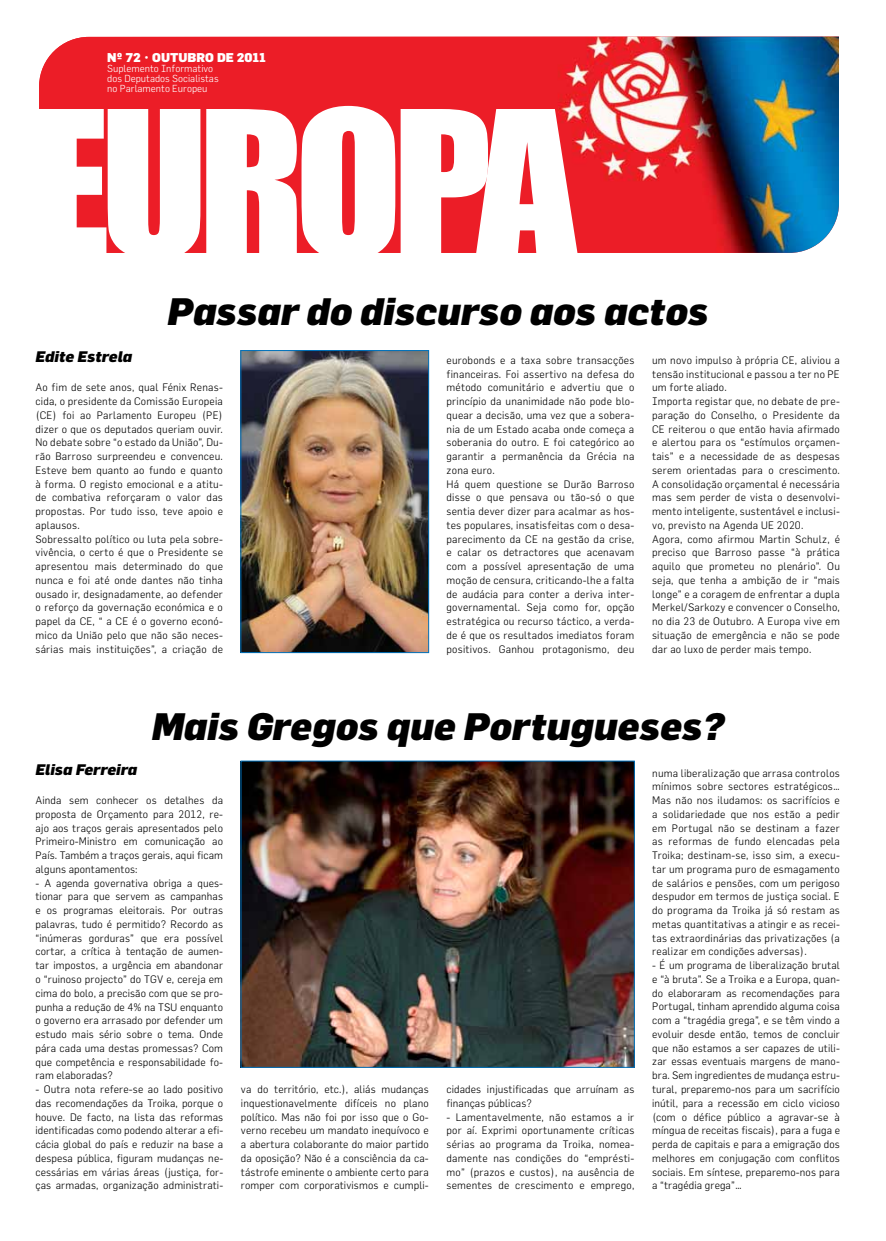
<style>
.page{position:relative;width:886px;height:1241px;background:#fff}
.page>*{position:absolute;margin:0;border:0;box-sizing:border-box;transform-origin:0 0}
.t1{font:italic 900 37.5px "Flama";color:#000}
.t2{font:italic 900 15px "Flama";color:#000}
.t3{font:900 12.5px "Flama";color:#fff}
.t4{font:300 10.62px/13.8px "Flama";letter-spacing:.02em;color:#000;text-align:justify}
.t5{font:300 10px/10px "Flama";color:#fff}
</style>
<div class="page">
<img style="left:39px;top:37px;width:800px;height:216px">
<svg style="left:39px;top:109px;width:161px;height:144px"></svg>
<svg style="left:206px;top:106px;width:189px;height:147px"></svg>
<svg style="left:401px;top:109px;width:177px;height:144px"></svg>
<img style="left:243px;top:352px;width:184px;height:298px">
<div style="left:241px;top:350px;width:188px;height:302px;border:1px solid #0072bc"></div>
<img style="left:243px;top:762px;width:389px;height:303px">
<p class="t3" style="left:107px;top:50px;width:160px">Nº 72 • OUTUBRO DE 2011</p>
<p class="t5" style="left:107px;top:63px;width:113px">Suplemento Informativo dos Deputados Socialistas no Parlamento Europeu</p>
<h1 class="t1" style="left:167px;top:288px;width:543px">Passar do discurso aos actos</h1>
<h2 class="t2" style="left:35px;top:347px;width:98px">Edite Estrela</h2>
<p class="t4" style="left:35px;top:380px;width:189px;text-align:left">Ao fim de sete anos, qual Fénix Renas&shy;cida, o presidente da Comissão Europeia (CE) foi ao Parlamento Europeu (PE) dizer o que os deputados queriam ouvir.<br>No debate sobre “o estado da União”, Du&shy;rão Barroso surpreendeu e convenceu.<br>Esteve bem quanto ao fundo e quanto à forma. O registo emocional e a atitu&shy;de combativa reforçaram o valor das propostas. Por tudo isso, teve apoio e aplausos.<br>Sobressalto político ou luta pela sobre&shy;vivência, o certo é que o Presidente se apresentou mais determinado do que nunca e foi até onde dantes não tinha ousado ir, designadamente, ao defender o reforço da governação económica e o papel da CE, “ a CE é o governo econó&shy;mico da União pelo que não são neces&shy;sárias mais instituições”, a criação de</p>
<p class="t4" style="left:446px;top:353px;width:189px;text-align:left">eurobonds e a taxa sobre transacções financeiras. Foi assertivo na defesa do método comunitário e advertiu que o princípio da unanimidade não pode blo&shy;quear a decisão, uma vez que a sobera&shy;nia de um Estado acaba onde começa a soberania do outro. E foi categórico ao garantir a permanência da Grécia na zona euro.<br>Há quem questione se Durão Barroso disse o que pensava ou tão-só o que sentia dever dizer para acalmar as hos&shy;tes populares, insatisfeitas com o desa&shy;parecimento da CE na gestão da crise, e calar os detractores que acenavam com a possível apresentação de uma moção de censura, criticando-lhe a falta de audácia para conter a deriva inter&shy;governamental. Seja como for, opção estratégica ou recurso táctico, a verda&shy;de é que os resultados imediatos foram positivos. Ganhou protagonismo, deu</p>
<p class="t4" style="left:652px;top:353px;width:189px;text-align:left">um novo impulso à própria CE, aliviou a tensão institucional e passou a ter no PE um forte aliado.<br>Importa registar que, no debate de pre&shy;paração do Conselho, o Presidente da CE reiterou o que então havia afirmado e alertou para os “estímulos orçamen&shy;tais” e a necessidade de as despesas serem orientadas para o crescimento.<br>A consolidação orçamental é necessária mas sem perder de vista o desenvolvi&shy;mento inteligente, sustentável e inclusi&shy;vo, previsto na Agenda UE 2020.<br>Agora, como afirmou Martin Schulz, é preciso que Barroso passe “à prática aquilo que prometeu no plenário”. Ou seja, que tenha a ambição de ir “mais longe” e a coragem de enfrentar a dupla Merkel/Sarkozy e convencer o Conselho, no dia 23 de Outubro. A Europa vive em situação de emergência e não se pode dar ao luxo de perder mais tempo.</p>
<h1 class="t1" style="left:151px;top:703px;width:574px">Mais Gregos que Portugueses?</h1>
<h2 class="t2" style="left:35px;top:760px;width:103px">Elisa Ferreira</h2>
<p class="t4" style="left:35px;top:793px;width:189px">Ainda sem conhecer os detalhes da proposta de Orçamento para 2012, re&shy;ajo aos traços gerais apresentados pelo Primeiro-Ministro em comunicação ao País. Também a traços gerais, aqui ficam alguns apontamentos:</p>
<p class="t4" style="left:35px;top:875px;width:189px">- A agenda governativa obriga a ques&shy;tionar para que servem as campanhas e os programas eleitorais. Por outras palavras, tudo é permitido? Recordo as “inúmeras gorduras” que era possível cortar, a crítica à tentação de aumen&shy;tar impostos, a urgência em abandonar o “ruinoso projecto” do TGV e, cereja em cima do bolo, a precisão com que se pro&shy;punha a redução de 4% na TSU enquanto o governo era arrasado por defender um estudo mais sério sobre o tema. Onde pára cada uma destas promessas? Com que competência e responsabilidade fo&shy;ram elaboradas?</p>
<p class="t4" style="left:35px;top:1081px;width:189px">- Outra nota refere-se ao lado positivo das recomendações da Troika, porque o houve. De facto, na lista das reformas identificadas como podendo alterar a efi&shy;cácia global do país e reduzir na base a despesa pública, figuram mudanças ne&shy;cessárias em várias áreas (justiça, for&shy;ças armadas, organização administrati-</p>
<p class="t4" style="left:241px;top:1081px;width:189px">va do território, etc.), aliás mudanças inquestionavelmente difíceis no plano político. Mas não foi por isso que o Go&shy;verno recebeu um mandato inequívoco e a abertura colaborante do maior partido da oposição? Não é a consciência da ca&shy;tástrofe eminente o ambiente certo para romper com corporativismos e cumpli-</p>
<p class="t4" style="left:446px;top:1081px;width:189px">cidades injustificadas que arruínam as finanças públicas?</p>
<p class="t4" style="left:446px;top:1109px;width:189px">- Lamentavelmente, não estamos a ir por aí. Exprimi oportunamente críticas sérias ao programa da Troika, nomea&shy;damente nas condições do “emprésti&shy;mo” (prazos e custos), na ausência de sementes de crescimento e emprego,</p>
<p class="t4" style="left:652px;top:765px;width:189px">numa liberalização que arrasa controlos mínimos sobre sectores estratégicos… Mas não nos iludamos: os sacrifícios e a solidariedade que nos estão a pedir em Portugal não se destinam a fazer as reformas de fundo elencadas pela Troika; destinam-se, isso sim, a execu&shy;tar um programa puro de esmagamento de salários e pensões, com um perigoso despudor em termos de justiça social. E do programa da Troika já só restam as metas quantitativas a atingir e as recei&shy;tas extraordinárias das privatizações (a realizar em condições adversas).</p>
<p class="t4" style="left:652px;top:958px;width:189px">- É um programa de liberalização brutal e “à bruta”. Se a Troika e a Europa, quan&shy;do elaboraram as recomendações para Portugal, tinham aprendido alguma coisa com a “tragédia grega”, e se têm vindo a evoluir desde então, temos de concluir que não estamos a ser capazes de utili&shy;zar essas eventuais margens de mano&shy;bra. Sem ingredientes de mudança estru&shy;tural, preparemo-nos para um sacrifício inútil, para a recessão em ciclo vicioso (com o défice público a agravar-se à míngua de receitas fiscais), para a fuga e perda de capitais e para a emigração dos melhores em conjugação com conflitos sociais. Em síntese, preparemo-nos para a “tragédia grega”…</p>
</div>
